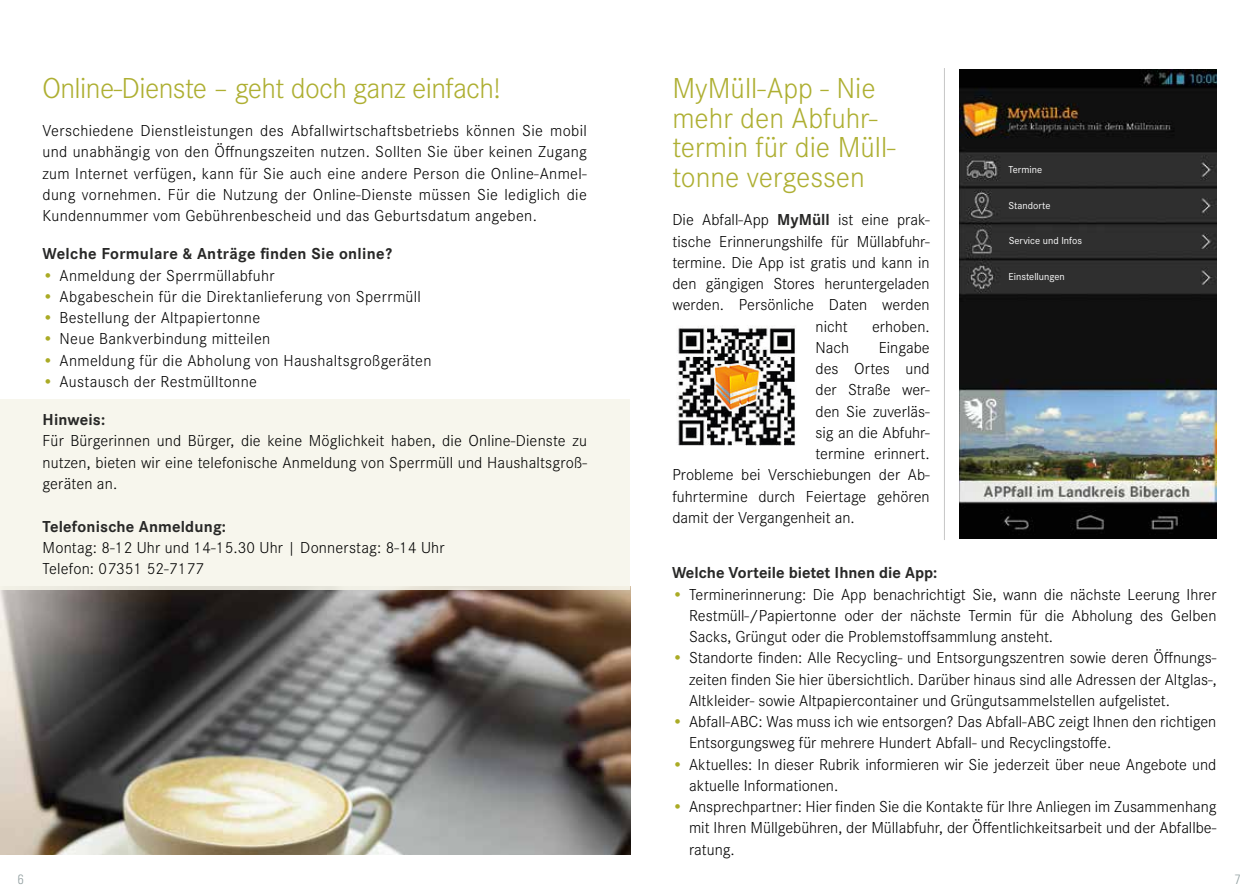
<style>
.page{position:relative;width:1259px;height:893px;background:#fff}
.page>*{position:absolute;margin:0;border:0;box-sizing:border-box;transform-origin:0 0}
.t1{font:300 30px/29.7px "Corporate S";color:#aeaf32}
.t2{font:300 30px "Corporate S";letter-spacing:-.02em;color:#aeaf32}
.t3{font:300 16.5px/21.3px "Corporate S";color:#000;text-align:justify}
.t4{font:300 16.5px "Corporate S";letter-spacing:.02em;color:#000}
.t5{font:700 16.5px "Corporate S";letter-spacing:.01em;color:#282827}
.t6{font:300 condensed 13.5px "Univers LT Std";color:#95a2a3}
.t7{font:10.5px "Corporate S";color:#fff}
.s1{color:#aaab25}
.s2{font-weight:700;color:#282827}
</style>
<div class="page">
<img style="left:0;top:587px;width:630px;height:268px">
<div style="left:0;top:400px;width:629px;height:190px;background:#f7f6eb"></div>
<hr style="left:944px;top:68px;width:1px;height:472px;background:#c6c6c6">
<img style="left:677px;top:326px;width:119px;height:120px">
<img style="left:959px;top:69px;width:257px;height:470px">
<h1 class="t2" style="left:42px;top:71px;width:460px">Online-Dienste – geht doch ganz einfach!</h1>
<p class="t3" style="left:43px;top:120px;width:546px">Verschiedene Dienstleistungen des Abfallwirtschaftsbetriebs können Sie mobil und unabhängig von den Öffnungszeiten nutzen. Sollten Sie über keinen Zugang zum Internet verfügen, kann für Sie auch eine andere Person die Online-Anmel&shy;dung vornehmen. Für die Nutzung der Online-Dienste müssen Sie lediglich die Kundennummer vom Gebührenbescheid und das Geburtsdatum angeben.</p>
<p class="t5" style="left:43px;top:244px;width:351px">Welche Formulare &amp; Anträge finden Sie online?</p>
<p class="t4" style="left:43px;top:266px;width:234px"><span class="s1">•</span> Anmeldung der Sperrmüllabfuhr</p>
<p class="t4" style="left:43px;top:287px;width:380px"><span class="s1">•</span> Abgabeschein für die Direktanlieferung von Sperrmüll</p>
<p class="t4" style="left:43px;top:308px;width:219px"><span class="s1">•</span> Bestellung der Altpapiertonne</p>
<p class="t4" style="left:43px;top:330px;width:229px"><span class="s1">•</span> Neue Bankverbindung mitteilen</p>
<p class="t4" style="left:43px;top:351px;width:390px"><span class="s1">•</span> Anmeldung für die Abholung von Haushaltsgroßgeräten</p>
<p class="t4" style="left:43px;top:372px;width:216px"><span class="s1">•</span> Austausch der Restmülltonne</p>
<p class="t5" style="left:43px;top:410px;width:64px">Hinweis:</p>
<p class="t3" style="left:43px;top:430px;width:546px">Für Bürgerinnen und Bürger, die keine Möglichkeit haben, die Online-Dienste zu nutzen, bieten wir eine telefonische Anmeldung von Sperrmüll und Haushaltsgroß&shy;geräten an.</p>
<p class="t5" style="left:43px;top:517px;width:185px">Telefonische Anmeldung:</p>
<p class="t3" style="left:43px;top:537px;width:403px">Montag: 8-12 Uhr und 14-15.30 Uhr | Donnerstag: 8-14 Uhr<br>Telefon: 07351 52-7177</p>
<h1 class="t1" style="left:672px;top:73px;width:225px">MyMüll-App - Nie mehr den Abfuhr&shy;termin für die Müll&shy;tonne vergessen</h1>
<p class="t3" style="left:672px;top:209px;width:259px">Die Abfall-App <span class="s2">MyMüll</span> ist eine prak-</p>
<p class="t3" style="left:672px;top:231px;width:259px">tische Erinnerungshilfe für Müllabfuhr-</p>
<p class="t3" style="left:672px;top:252px;width:259px">termine. Die App ist gratis und kann in</p>
<p class="t3" style="left:672px;top:273px;width:259px">den gängigen Stores heruntergeladen</p>
<p class="t3" style="left:672px;top:294px;width:259px">werden. Persönliche Daten werden</p>
<p class="t3" style="left:815px;top:316px;width:34px">nicht</p>
<p class="t3" style="left:872px;top:316px;width:59px">erhoben.</p>
<p class="t3" style="left:815px;top:337px;width:35px">Nach</p>
<p class="t3" style="left:879px;top:337px;width:52px">Eingabe</p>
<p class="t3" style="left:815px;top:358px;width:116px">des Ortes und</p>
<p class="t3" style="left:815px;top:379px;width:116px">der Straße wer-</p>
<p class="t3" style="left:815px;top:401px;width:116px">den Sie zuverläs-</p>
<p class="t3" style="left:815px;top:422px;width:116px">sig an die Abfuhr-</p>
<p class="t3" style="left:815px;top:443px;width:116px">termine erinnert.</p>
<p class="t3" style="left:672px;top:464px;width:259px">Probleme bei Verschiebungen der Ab-</p>
<p class="t3" style="left:672px;top:486px;width:259px">fuhrtermine durch Feiertage gehören</p>
<p class="t3" style="left:672px;top:507px;width:184px">damit der Vergangenheit an.</p>
<p class="t7" style="left:1008px;top:163px;width:35px">Termine</p>
<p class="t7" style="left:1008px;top:200px;width:43px">Standorte</p>
<p class="t7" style="left:1008px;top:235px;width:75px">Service und Infos</p>
<p class="t7" style="left:1008px;top:270px;width:58px">Einstellungen</p>
<p class="t5" style="left:672px;top:563px;width:267px">Welche Vorteile bietet Ihnen die App:</p>
<p class="t3" style="left:689px;top:584px;width:529px;text-indent:-17px"><span class="s1">•</span> Terminerinnerung: Die App benachrichtigt Sie, wann die nächste Leerung Ihrer Restmüll-/Papiertonne oder der nächste Termin für die Abholung des Gelben Sacks, Grüngut oder die Problemstoffsammlung ansteht.</p>
<p class="t3" style="left:689px;top:647px;width:529px;text-indent:-17px"><span class="s1">•</span> Standorte finden: Alle Recycling- und Entsorgungszentren sowie deren Öffnungs&shy;zeiten finden Sie hier übersichtlich. Darüber hinaus sind alle Adressen der Altglas-, Altkleider- sowie Altpapiercontainer und Grüngutsammelstellen aufgelistet.</p>
<p class="t3" style="left:689px;top:711px;width:529px;text-indent:-17px"><span class="s1">•</span> Abfall-ABC: Was muss ich wie entsorgen? Das Abfall-ABC zeigt Ihnen den richtigen<br>Entsorgungsweg für mehrere Hundert Abfall- und Recyclingstoffe.</p>
<p class="t3" style="left:689px;top:754px;width:529px;text-indent:-17px"><span class="s1">•</span> Aktuelles: In dieser Rubrik informieren wir Sie jederzeit über neue Angebote und aktuelle Informationen.</p>
<p class="t3" style="left:689px;top:796px;width:529px;text-indent:-17px"><span class="s1">•</span> Ansprechpartner: Hier finden Sie die Kontakte für Ihre Anliegen im Zusammenhang mit Ihren Müllgebühren, der Müllabfuhr, der Öffentlichkeitsarbeit und der Abfallbe&shy;ratung.</p>
<p class="t6" style="left:18px;top:872px;width:7px">6</p>
<p class="t6" style="left:1234px;top:872px;width:7px">7</p>
</div>
